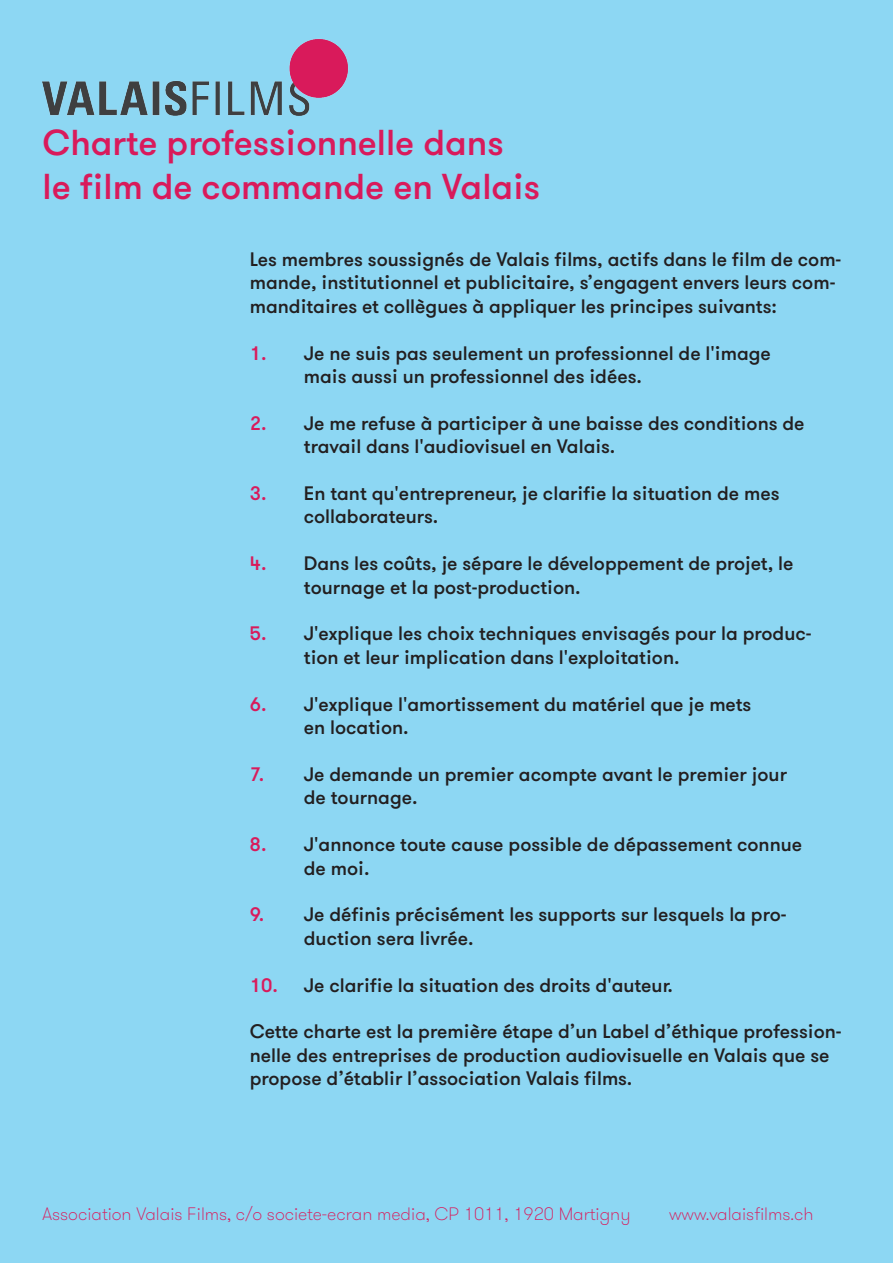
<style>
.page{position:relative;width:893px;height:1263px;background:#8dd7f3}
.page>*{position:absolute;margin:0;border:0;box-sizing:border-box;transform-origin:0 0}
.t1{font:500 36px "GT Walsheim";color:#d91a5b}
.t2{font:500 19.5px/23.4px "GT Walsheim";color:#231f20}
.t3{font:100 18px "GT Walsheim";color:#d91a5b}
.s1{color:#d91a5b}
</style>
<div class="page">
<img style="left:43px;top:38px;width:306px;height:77px">
<p class="t1" style="left:43px;top:120px;width:463px">Charte professionnelle dans</p>
<p class="t1" style="left:43px;top:163px;width:499px">le film de commande en Valais</p>
<p class="t2" style="left:250px;top:248px;width:593px">Les membres soussignés de Valais films, actifs dans le film de com&shy;mande, institutionnel et publicitaire, s’engagent envers leurs com&shy;manditaires et collègues à appliquer les principes suivants:</p>
<p class="t2" style="left:304px;top:341px;width:468px;text-indent:-54px"><span class="s1">1.</span> Je ne suis pas seulement un professionnel de l'image mais aussi un professionnel des idées.</p>
<p class="t2" style="left:304px;top:412px;width:502px;text-indent:-54px"><span class="s1">2.</span> Je me refuse à participer à une baisse des conditions de travail dans l'audiovisuel en Valais.</p>
<p class="t2" style="left:304px;top:482px;width:477px;text-indent:-54px"><span class="s1">3.</span> En tant qu'entrepreneur, je clarifie la situation de mes collaborateurs.</p>
<p class="t2" style="left:304px;top:552px;width:491px;text-indent:-54px"><span class="s1">4.</span> Dans les coûts, je sépare le développement de projet, le tournage et la post-production.</p>
<p class="t2" style="left:304px;top:622px;width:509px;text-indent:-54px"><span class="s1">5.</span> J'explique les choix techniques envisagés pour la produc&shy;tion et leur implication dans l'exploitation.</p>
<p class="t2" style="left:304px;top:692px;width:449px;text-indent:-54px"><span class="s1">6.</span> J'explique l'amortissement du matériel que je mets en location.</p>
<p class="t2" style="left:304px;top:763px;width:485px;text-indent:-54px"><span class="s1">7.</span> Je demande un premier acompte avant le premier jour de tournage.</p>
<p class="t2" style="left:304px;top:833px;width:500px;text-indent:-54px"><span class="s1">8.</span> J'annonce toute cause possible de dépassement connue de moi.</p>
<p class="t2" style="left:304px;top:903px;width:484px;text-indent:-54px"><span class="s1">9.</span> Je définis précisément les supports sur lesquels la pro&shy;duction sera livrée.</p>
<p class="t2" style="left:250px;top:973px;width:425px"><span class="s1">10.</span> Je clarifie la situation des droits d'auteur.</p>
<p class="t2" style="left:250px;top:1020px;width:593px">Cette charte est la première étape d’un Label d’éthique profession&shy;nelle des entreprises de production audiovisuelle en Valais que se propose d’établir l’association Valais films.</p>
<p class="t3" style="left:43px;top:1202px;width:589px">Association Valais Films, c/o societe-ecran media, CP 1011, 1920 Martigny</p>
<p class="t3" style="left:669px;top:1202px;width:146px">www.valaisfilms.ch</p>
</div>
